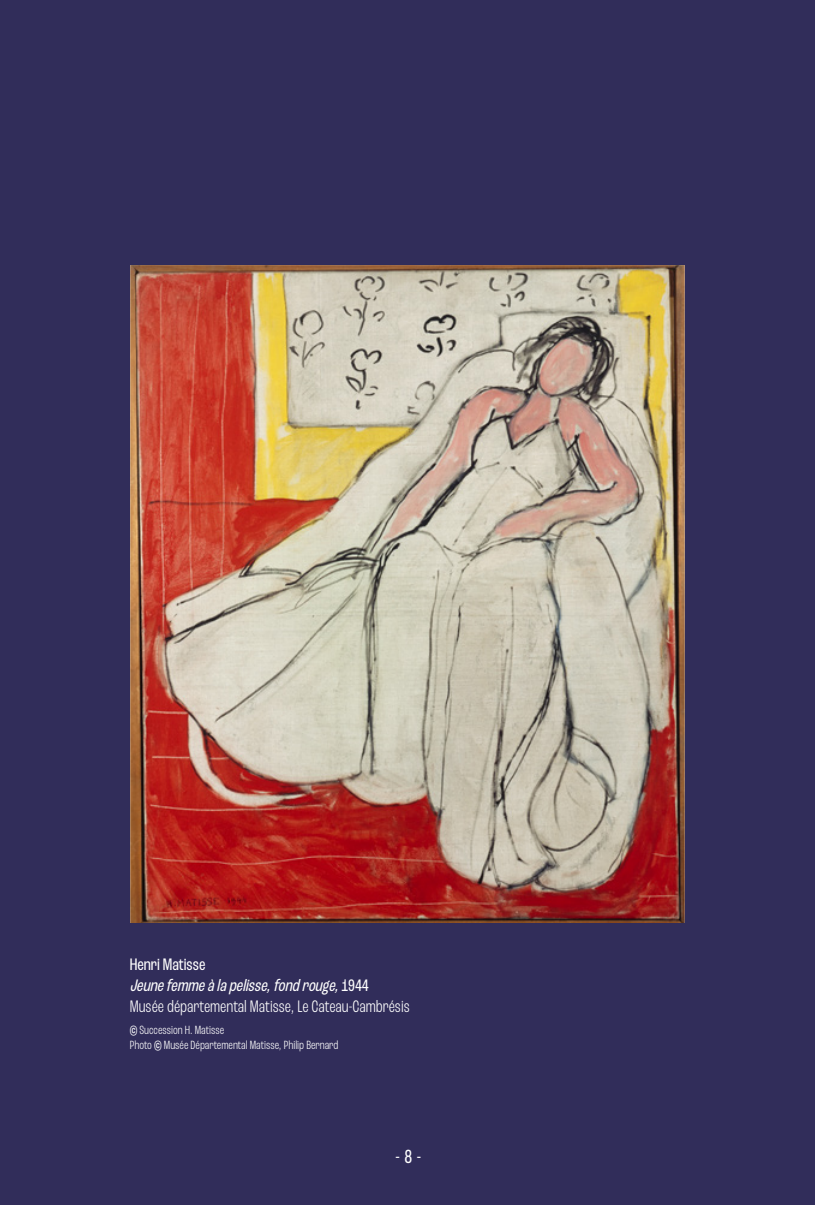
<style>
.page{position:relative;width:815px;height:1205px;background:#312d5a}
.page>*{position:absolute;margin:0;border:0;box-sizing:border-box;transform-origin:0 0}
.t1{font:condensed 20px "Roc Grotesk";color:#fff}
.t2{font:300 condensed 17.5px/21px "Roc Grotesk";color:#fff}
.t3{font:300 condensed 12.5px/15px "Roc Grotesk";color:#fff}
.s1{font-weight:400}
.s2{font-weight:400;font-style:italic}
</style>
<div class="page">
<img style="left:130px;top:265px;width:555px;height:658px">
<p class="t2" style="left:130px;top:953px;width:282px"><span class="s1">Henri Matisse<br></span><span class="s2">Jeunefemmeàlapelisse,fondrouge,</span><span class="s1">1 9 4 4<br></span>Musée départemental Matisse, Le Cateau-Cambrésis</p>
<p class="t3" style="left:130px;top:1022px;width:210px">© Succession H. Matisse<br>Photo © Musée Départemental Matisse, Philip Bernard</p>
<p class="t1" style="left:396px;top:1145px;width:27px">- 8 -</p>
</div>
